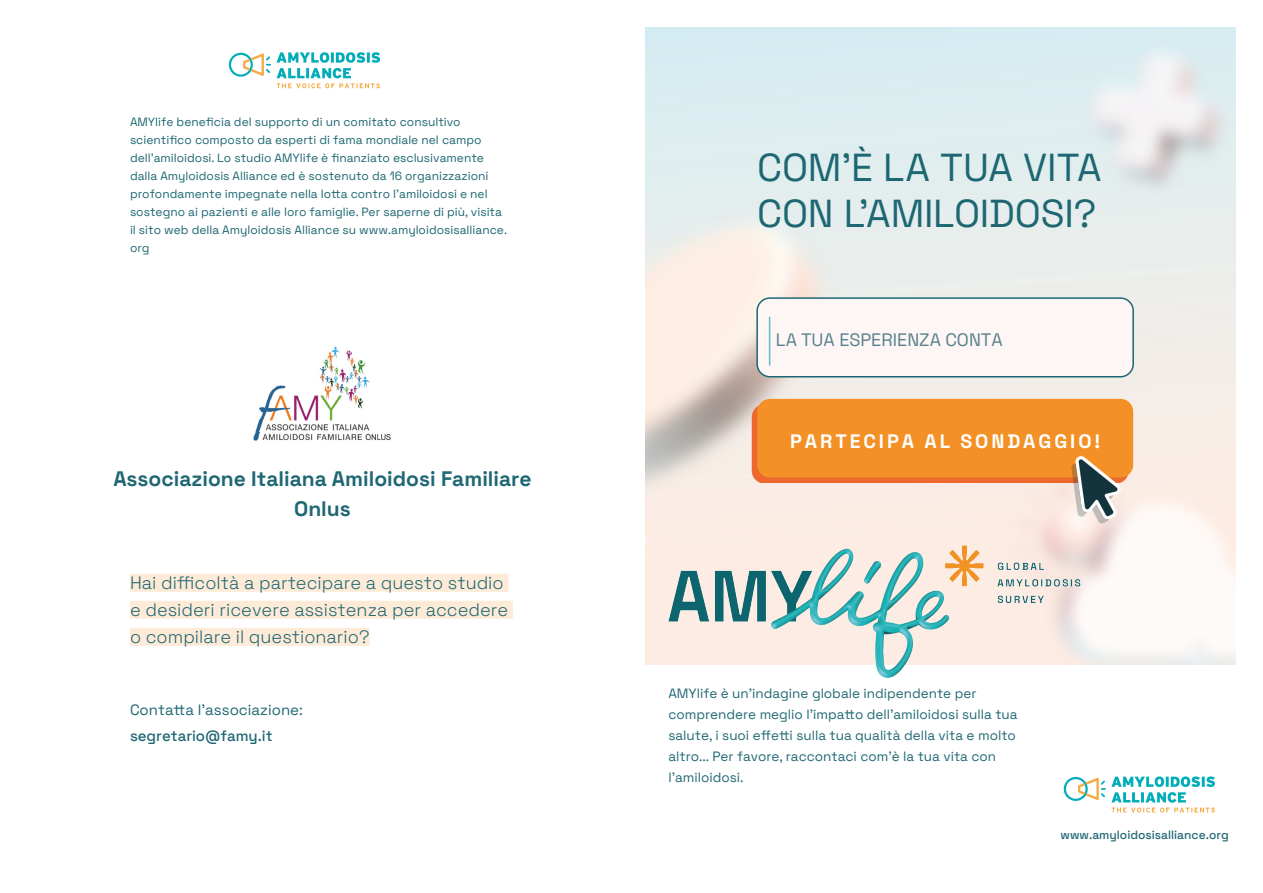
<style>
.page{position:relative;width:1263px;height:893px;background:#fff}
.page>*{position:absolute;margin:0;border:0;box-sizing:border-box;transform-origin:0 0}
.t1{font:300 39px/46.8px "Space Grotesk";letter-spacing:-.005em;color:#1d6773}
.t2{font:300 21px/30px "Space Grotesk";color:#1f6773;text-align:center}
.t3{font:300 19.5px "Space Grotesk";letter-spacing:.15em;color:#fff}
.t4{font:300 18px/27px "Space Grotesk";color:#1f6773}
.t5{font:300 18px "Space Grotesk";color:#57828d}
.t6{font:300 15px "Space Grotesk";color:#1d6773}
.t7{font:300 15px "Space Grotesk";color:#1f6773}
.t8{font:300 13.5px/21px "Space Grotesk";color:#1f6773}
.t9{font:300 12px/18px "Space Grotesk";color:#1d6773}
.t10{font:300 12px "Space Grotesk";color:#1f6773}
</style>
<div class="page">
<img style="left:645px;top:27px;width:591px;height:638px">
<img style="left:645px;top:198px;width:201px;height:314px">
<img style="left:1064px;top:27px;width:172px;height:183px">
<img style="left:992px;top:453px;width:244px;height:212px">
<img style="left:668px;top:531px;width:412px;height:147px">
<div style="left:757px;top:298px;width:376px;height:79px;background:#fef5f5;border-radius:13px"></div>
<div style="left:756px;top:297px;width:378px;height:80px;border:2px solid #1d6773;border-radius:13px"></div>
<svg style="left:752px;top:404px;width:299px;height:79px;background:#ec6e30"></svg>
<div style="left:757px;top:399px;width:376px;height:78px;background:#f39126;border-radius:13px"></div>
<hr style="left:769px;top:317px;width:1px;height:48px;background:#63bdc6">
<img style="left:1051px;top:456px;width:81px;height:76px">
<svg style="left:1064px;top:776px;width:151px;height:36px"></svg>
<svg style="left:277px;top:52px;width:103px;height:36px"></svg>
<svg style="left:229px;top:52px;width:42px;height:25px"></svg>
<img style="left:253px;top:346px;width:138px;height:95px">
<div style="left:130px;top:574px;width:378px;height:18px;background:#feebd7"></div>
<div style="left:130px;top:601px;width:383px;height:18px;background:#feebd7"></div>
<div style="left:130px;top:628px;width:239px;height:18px;background:#feebd7"></div>
<p class="t9" style="left:130px;top:112px;width:379px">AMYlife beneficia del supporto di un comitato consultivo scientifico composto da esperti di fama mondiale nel campo dell’amiloidosi. Lo studio AMYlife è finanziato esclusivamente dalla Amyloidosis Alliance ed è sostenuto da 16 organizzazioni profondamente impegnate nella lotta contro l’amiloidosi e nel sostegno ai pazienti e alle loro famiglie. Per saperne di più, visita il sito web della Amyloidosis Alliance su www.amyloidosisalliance. org</p>
<h2 class="t2" style="left:113px;top:462px;width:420px">Associazione Italiana Amiloidosi Familiare<br>Onlus</h2>
<h3 class="t4" style="left:130px;top:568px;width:380px">Hai difficoltà a partecipare a questo studio e desideri ricevere assistenza per accedere o compilare il questionario?</h3>
<p class="t6" style="left:130px;top:698px;width:174px">Contatta l’associazione:</p>
<p class="t7" style="left:130px;top:725px;width:144px">segretario@famy.it</p>
<h1 class="t1" style="left:757px;top:141px;width:346px">COM’È LA TUA VITA<br>CON L’AMILOIDOSI?</h1>
<h3 class="t5" style="left:776px;top:327px;width:228px">LA TUA ESPERIENZA CONTA</h3>
<h3 class="t3" style="left:790px;top:427px;width:312px">PARTECIPA AL SONDAGGIO!</h3>
<p class="t8" style="left:668px;top:682px;width:351px">AMYlife è un’indagine globale indipendente per comprendere meglio l’impatto dell’amiloidosi sulla tua salute, i suoi effetti sulla tua qualità della vita e molto altro... Per favore, raccontaci com’è la tua vita con l’amiloidosi.</p>
<p class="t10" style="left:1060px;top:826px;width:170px">www.amyloidosisalliance.org</p>
</div>
